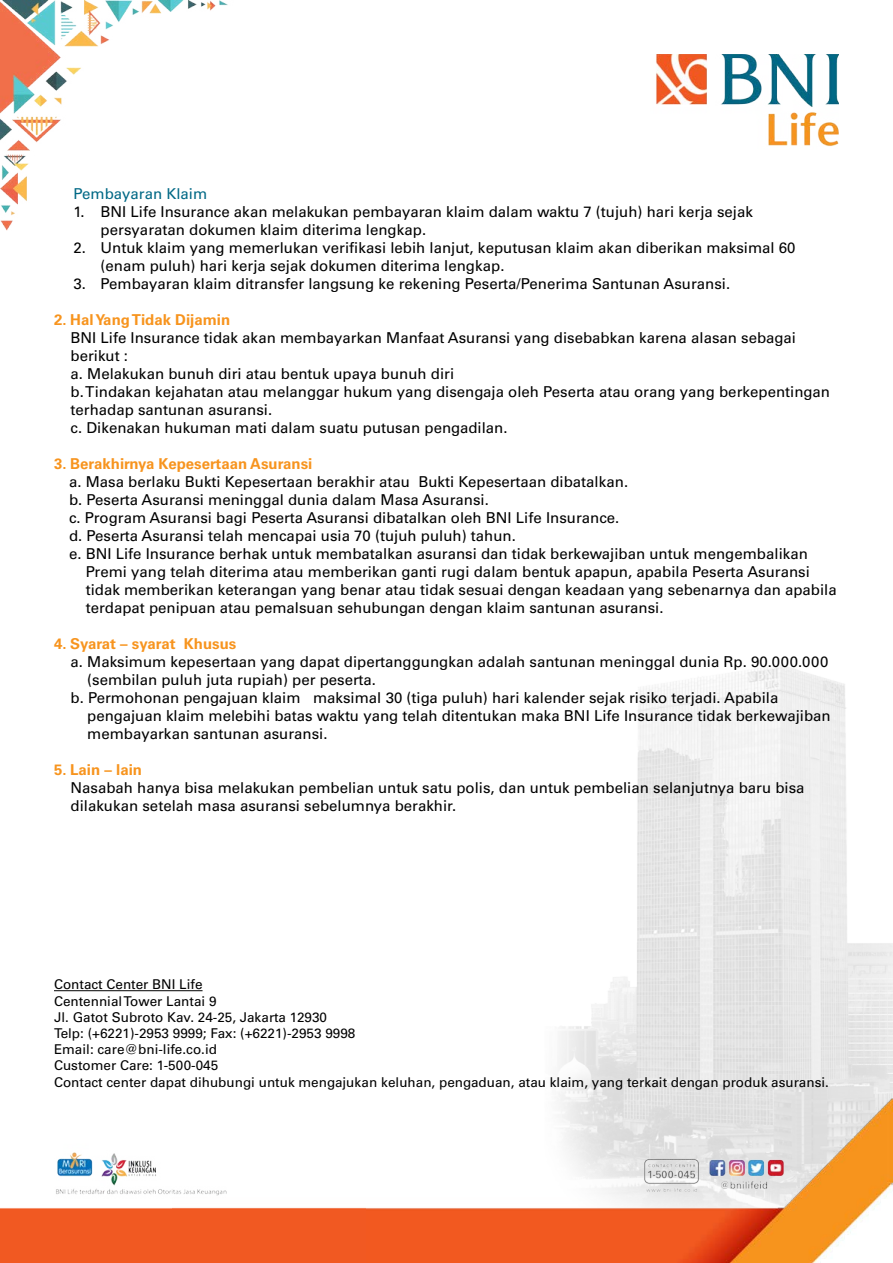
<style>
.page{position:relative;width:893px;height:1263px;background:#fff}
.page>*{position:absolute;margin:0;border:0;box-sizing:border-box;transform-origin:0 0}
.t1{font:15px/18px "Univers LT Std";color:#000}
.t2{font:700 15px "Univers LT Std";color:#f7941e}
.t3{font:15px "Univers LT Std";color:#006885}
.t4{font:13.5px/16.2px "Univers LT Std";color:#000}
</style>
<div class="page">
<img style="left:559px;top:665px;width:334px;height:427px">
<img style="left:656px;top:54px;width:183px;height:93px">
<img style="left:366px;top:1092px;width:527px;height:171px">
<div style="left:0;top:1207px;width:366px;height:56px;background:#f15922"></div>
<img style="left:0;top:0;width:228px;height:230px">
<img style="left:643px;top:1142px;width:142px;height:64px">
<img style="left:56px;top:1152px;width:171px;height:44px">
<hr style="left:54px;top:990px;width:149px;height:1px;background:#000">
<p class="t3" style="left:74px;top:185px;width:135px">Pembayaran Klaim</p>
<p class="t1" style="left:100px;top:203px;width:654px;text-indent:-27px">1. BNI Life Insurance akan melakukan pembayaran klaim dalam waktu 7 (tujuh) hari kerja sejak persyaratan dokumen klaim diterima lengkap.</p>
<p class="t1" style="left:100px;top:239px;width:696px;text-indent:-27px">2. Untuk klaim yang memerlukan verifikasi lebih lanjut, keputusan klaim akan diberikan maksimal 60 (enam puluh) hari kerja sejak dokumen diterima lengkap.</p>
<p class="t1" style="left:74px;top:275px;width:658px">3. Pembayaran klaim ditransfer langsung ke rekening Peserta/Penerima Santunan Asuransi.</p>
<p class="t2" style="left:54px;top:311px;width:178px">2. Hal Yang Tidak Dijamin</p>
<p class="t1" style="left:70px;top:329px;width:761px">BNI Life Insurance tidak akan membayarkan Manfaat Asuransi yang disebabkan karena alasan sebagai berikut :<br>a. Melakukan bunuh diri atau bentuk upaya bunuh diri<br>b. Tindakan kejahatan atau melanggar hukum yang disengaja oleh Peserta atau orang yang berkepentingan terhadap santunan asuransi.<br>c. Dikenakan hukuman mati dalam suatu putusan pengadilan.</p>
<p class="t2" style="left:54px;top:455px;width:260px">3. Berakhirnya Kepesertaan Asuransi</p>
<p class="t1" style="left:69px;top:473px;width:561px">a. Masa berlaku Bukti Kepesertaan berakhir atau Bukti Kepesertaan dibatalkan.</p>
<p class="t1" style="left:69px;top:491px;width:421px">b. Peserta Asuransi meninggal dunia dalam Masa Asuransi.</p>
<p class="t1" style="left:69px;top:509px;width:552px">c. Program Asuransi bagi Peserta Asuransi dibatalkan oleh BNI Life Insurance.</p>
<p class="t1" style="left:69px;top:527px;width:448px">d. Peserta Asuransi telah mencapai usia 70 (tujuh puluh) tahun.</p>
<p class="t1" style="left:69px;top:545px;width:741px">e. BNI Life Insurance berhak untuk membatalkan asuransi dan tidak berkewajiban untuk mengembalikan</p>
<p class="t1" style="left:86px;top:563px;width:726px">Premi yang telah diterima atau memberikan ganti rugi dalam bentuk apapun, apabila Peserta Asuransi</p>
<p class="t1" style="left:86px;top:581px;width:753px">tidak memberikan keterangan yang benar atau tidak sesuai dengan keadaan yang sebenarnya dan apabila</p>
<p class="t1" style="left:86px;top:599px;width:579px">terdapat penipuan atau pemalsuan sehubungan dengan klaim santunan asuransi.</p>
<p class="t2" style="left:54px;top:635px;width:184px">4. Syarat – syarat Khusus</p>
<p class="t1" style="left:70px;top:653px;width:759px">a. Maksimum kepesertaan yang dapat dipertanggungkan adalah santunan meninggal dunia Rp. 90.000.000</p>
<p class="t1" style="left:87px;top:671px;width:290px">(sembilan puluh juta rupiah) per peserta.</p>
<p class="t1" style="left:70px;top:689px;width:709px">b. Permohonan pengajuan klaim maksimal 30 (tiga puluh) hari kalender sejak risiko terjadi. Apabila</p>
<p class="t1" style="left:87px;top:707px;width:745px">pengajuan klaim melebihi batas waktu yang telah ditentukan maka BNI Life Insurance tidak berkewajiban</p>
<p class="t1" style="left:87px;top:725px;width:242px">membayarkan santunan asuransi.</p>
<p class="t2" style="left:54px;top:761px;width:90px">5. Lain – lain</p>
<p class="t1" style="left:70px;top:779px;width:736px">Nasabah hanya bisa melakukan pembelian untuk satu polis, dan untuk pembelian selanjutnya baru bisa dilakukan setelah masa asuransi sebelumnya berakhir.</p>
<p class="t4" style="left:54px;top:976px;width:776px">Contact Center BNI Life<br>Centennial Tower Lantai 9<br>Jl. Gatot Subroto Kav. 24-25, Jakarta 12930<br>Telp: (+6221)-2953 9999; Fax: (+6221)-2953 9998<br>Email: care@bni-life.co.id<br>Customer Care: 1-500-045<br>Contact center dapat dihubungi untuk mengajukan keluhan, pengaduan, atau klaim, yang terkait dengan produk asuransi.</p>
</div>
